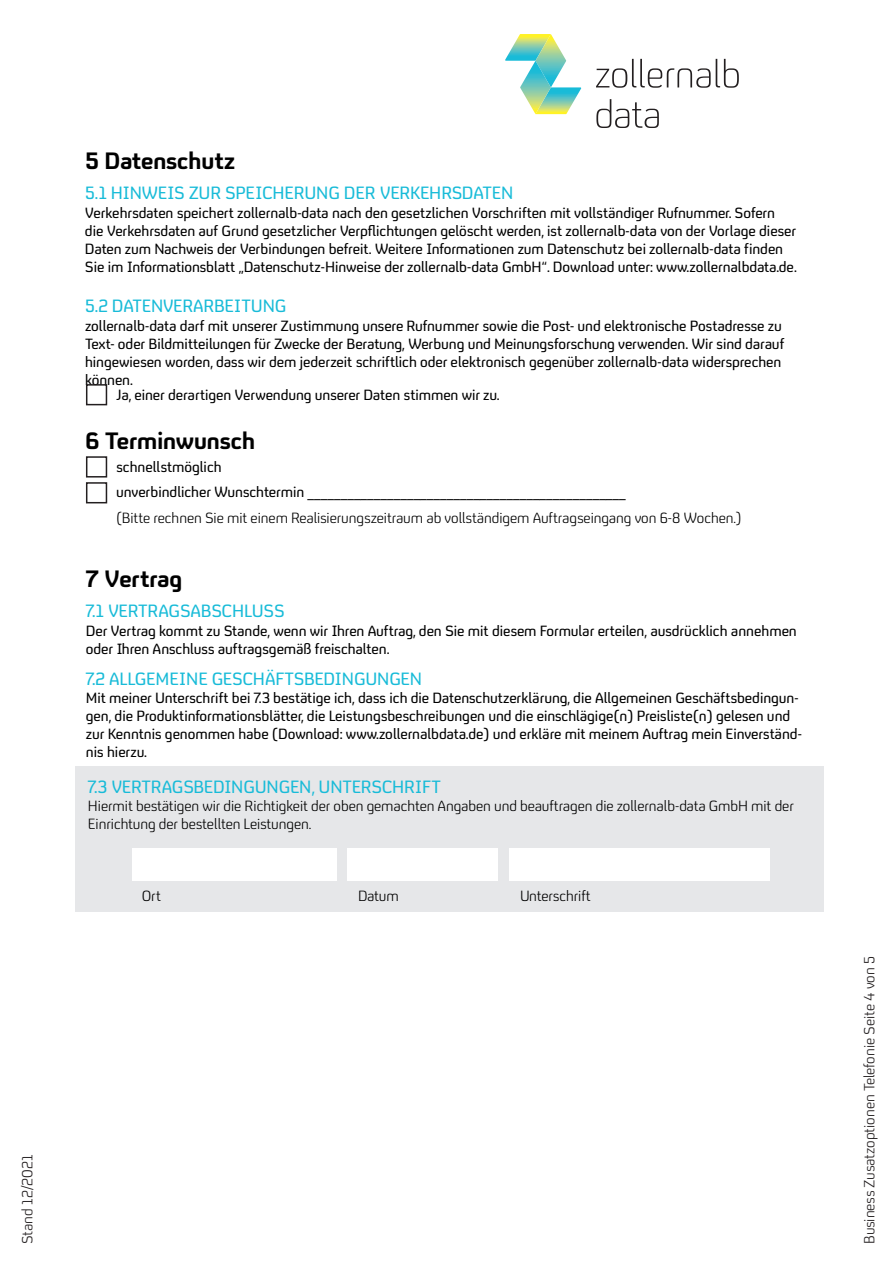
<style>
.page{position:relative;width:893px;height:1263px;background:#fff}
.page>*{position:absolute;margin:0;border:0;box-sizing:border-box;transform-origin:0 0}
.t1{font:24px "FS Untitled Bold 750";letter-spacing:-.005em;color:#000}
.t2{font:18px "FS Untitled Regular 450";letter-spacing:-.01em;color:#18bbd8}
.t3{font:15px/18px "FS Untitled Regular 450";letter-spacing:-.01em;color:#000}
.t4{font:15px/18px "FS Untitled Light 350";letter-spacing:-.005em;color:#000}
.t5{font:15px "FS Untitled Light 350";letter-spacing:-.005em;color:#231f20}
</style>
<div class="page">
<svg style="left:596px;top:59px;width:143px;height:29px"></svg>
<svg style="left:596px;top:99px;width:63px;height:29px"></svg>
<svg style="left:505px;top:34px;width:76px;height:80px"></svg>
<div style="left:75px;top:766px;width:749px;height:145px;background:#e6e7e9"></div>
<div style="left:509px;top:849px;width:261px;height:32px;background:#fff"></div>
<div style="left:347px;top:849px;width:151px;height:32px;background:#fff"></div>
<div style="left:132px;top:849px;width:205px;height:32px;background:#fff"></div>
<div style="left:86px;top:384px;width:21px;height:21px;border:2px solid #231f20"></div>
<div style="left:86px;top:456px;width:21px;height:21px;border:2px solid #231f20"></div>
<div style="left:86px;top:482px;width:21px;height:21px;border:2px solid #231f20"></div>
<p class="t1" style="left:85px;top:147px;width:152px">5 Datenschutz</p>
<p class="t2" style="left:85px;top:183px;width:430px">5.1 HINWEIS ZUR SPEICHERUNG DER VERKEHRSDATEN</p>
<p class="t3" style="left:85px;top:204px;width:713px">Verkehrsdaten speichert zollernalb-data nach den gesetzlichen Vorschriften mit vollständiger Rufnummer. Sofern die Verkehrsdaten auf Grund gesetzlicher Verpflichtungen gelöscht werden, ist zollernalb-data von der Vorlage dieser Daten zum Nachweis der Verbindungen befreit. Weitere Informationen zum Datenschutz bei zollernalb-data finden Sie im Informationsblatt „Datenschutz-Hinweise der zollernalb-data GmbH“. Download unter: www.zollernalbdata.de.</p>
<p class="t2" style="left:85px;top:296px;width:203px">5.2 DATENVERARBEITUNG</p>
<p class="t3" style="left:85px;top:317px;width:701px">zollernalb-data darf mit unserer Zustimmung unsere Rufnummer sowie die Post- und elektronische Postadresse zu Text- oder Bildmitteilungen für Zwecke der Beratung, Werbung und Meinungsforschung verwenden. Wir sind darauf hingewiesen worden, dass wir dem jederzeit schriftlich oder elektronisch gegenüber zollernalb-data widersprechen können.</p>
<p class="t3" style="left:116px;top:386px;width:385px">Ja, einer derartigen Verwendung unserer Daten stimmen wir zu.</p>
<p class="t1" style="left:85px;top:426px;width:171px">6 Terminwunsch</p>
<p class="t3" style="left:116px;top:457px;width:107px">schnellstmöglich</p>
<p class="t3" style="left:116px;top:483px;width:511px">unverbindlicher Wunschtermin ________________________________________________</p>
<p class="t4" style="left:116px;top:508px;width:627px">(Bitte rechnen Sie mit einem Realisierungszeitraum ab vollständigem Auftragseingang von 6-8 Wochen.)</p>
<p class="t1" style="left:86px;top:565px;width:98px">7 Vertrag</p>
<p class="t2" style="left:86px;top:601px;width:200px">7.1 VERTRAGSABSCHLUSS</p>
<p class="t3" style="left:86px;top:622px;width:712px">Der Vertrag kommt zu Stande, wenn wir Ihren Auftrag, den Sie mit diesem Formular erteilen, ausdrücklich annehmen oder Ihren Anschluss auftragsgemäß freischalten.</p>
<p class="t2" style="left:86px;top:668px;width:338px">7.2 ALLGEMEINE GESCHÄFTSBEDINGUNGEN</p>
<p class="t3" style="left:86px;top:689px;width:717px">Mit meiner Unterschrift bei 7.3 bestätige ich, dass ich die Datenschutzerklärung, die Allgemeinen Geschäftsbedingun&shy;gen, die Produktinformationsblätter, die Leistungsbeschreibungen und die einschlägige(n) Preisliste(n) gelesen und zur Kenntnis genommen habe (Download: www.zollernalbdata.de) und erkläre mit meinem Auftrag mein Einverständ&shy;nis hierzu.</p>
<p class="t2" style="left:88px;top:776px;width:354px">7.3 VERTRAGSBEDINGUNGEN, UNTERSCHRIFT</p>
<p class="t4" style="left:88px;top:796px;width:707px">Hiermit bestätigen wir die Richtigkeit der oben gemachten Angaben und beauftragen die zollernalb-data GmbH mit der<br>Einrichtung der bestellten Leistungen.</p>
<p class="t4" style="left:142px;top:886px;width:20px">Ort</p>
<p class="t4" style="left:358px;top:886px;width:42px">Datum</p>
<p class="t4" style="left:520px;top:886px;width:72px">Unterschrift</p>
<p class="t5" style="left:19px;top:1244px;width:91px;rotate:-90deg">Stand 12/2021</p>
<p class="t5" style="left:861px;top:1244px;width:289px;rotate:-90deg">Business Zusatzoptionen Telefonie Seite 4 von 5</p>
</div>
